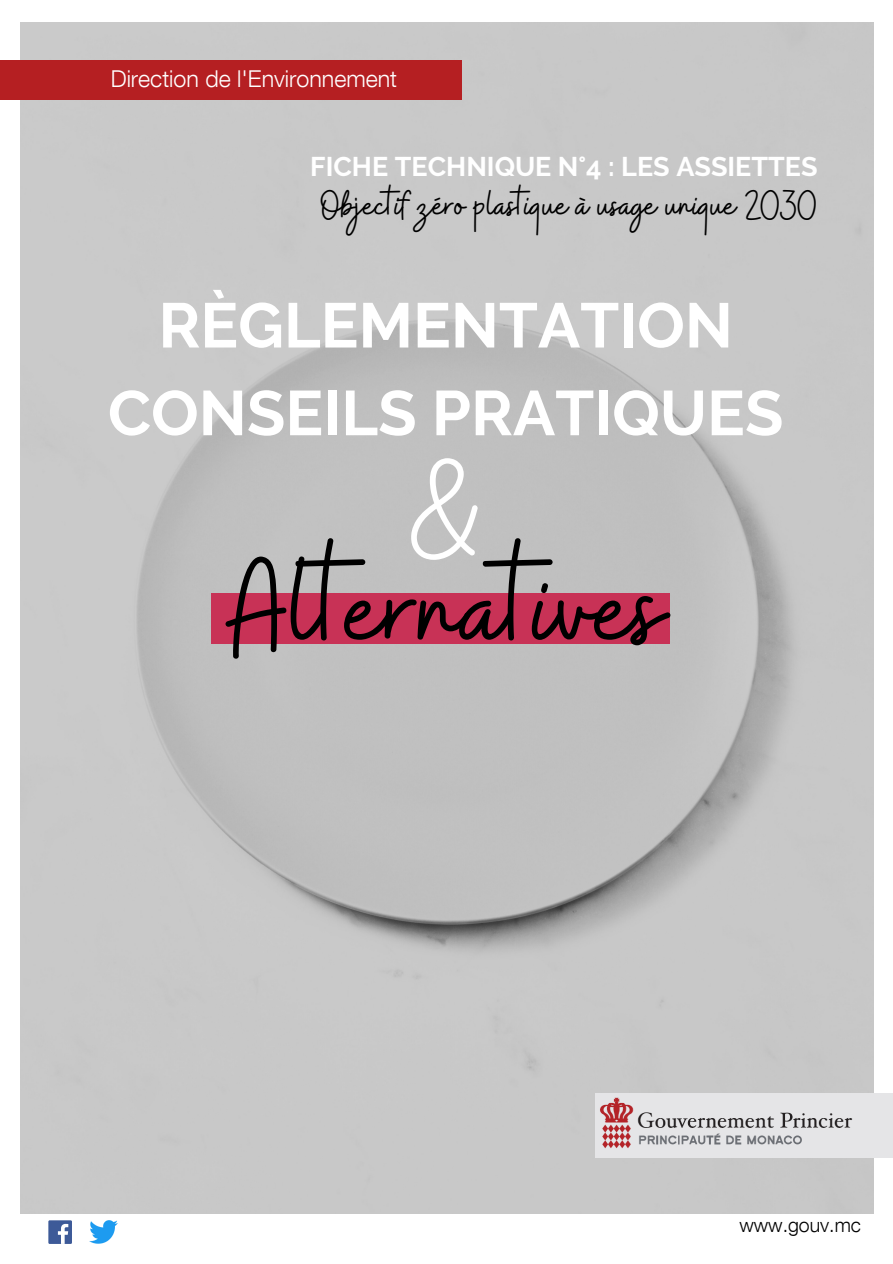
<style>
.page{position:relative;width:893px;height:1264px;background:#fff}
.page>*{position:absolute;margin:0;border:0;box-sizing:border-box;transform-origin:0 0}
.t1{font:142.35px "Buffalo";color:#000}
.t2{font:142.35px "Buffalo";color:#fff}
.t3{font:700 63px "Raleway";color:#fff}
.t4{font:42px "Buffalo";color:#000}
.t5{font:700 27px "Raleway";color:#fff}
.t6{font:300 23.25px "Helvetica Neue";color:#fff}
.t7{font:300 19.5px "Helvetica Neue";color:#000}
</style>
<div class="page">
<img style="left:21px;top:23px;width:852px;height:1190px">
<img style="left:595px;top:1093px;width:297px;height:64px">
<div style="left:0;top:60px;width:461px;height:39px;background:#b51f22"></div>
<div style="left:211px;top:593px;width:459px;height:50px;background:#c83256"></div>
<div style="left:48px;top:1220px;width:24px;height:23px;background:#3d5a98"></div>
<svg style="left:58px;top:1223px;width:10px;height:20px"></svg>
<img style="left:89px;top:1220px;width:28px;height:23px">
<p class="t6" style="left:111px;top:65px;width:288px">Direction de l'Environnement</p>
<p class="t5" style="left:310px;top:151px;width:509px">FICHE TECHNIQUE N°4 : LES ASSIETTES</p>
<p class="t4" style="left:321px;top:178px;width:497px">Objectif zéro plastique à usage unique 2030</p>
<p class="t3" style="left:158px;top:288px;width:576px">RÈGLEMENTATION</p>
<p class="t3" style="left:108px;top:376px;width:677px">CONSEILS PRATIQUES</p>
<p class="t2" style="left:410px;top:417px;width:73px">&amp;</p>
<p class="t1" style="left:228px;top:516px;width:437px">Alternatives</p>
<p class="t7" style="left:739px;top:1213px;width:123px">www.gouv.mc</p>
</div>
